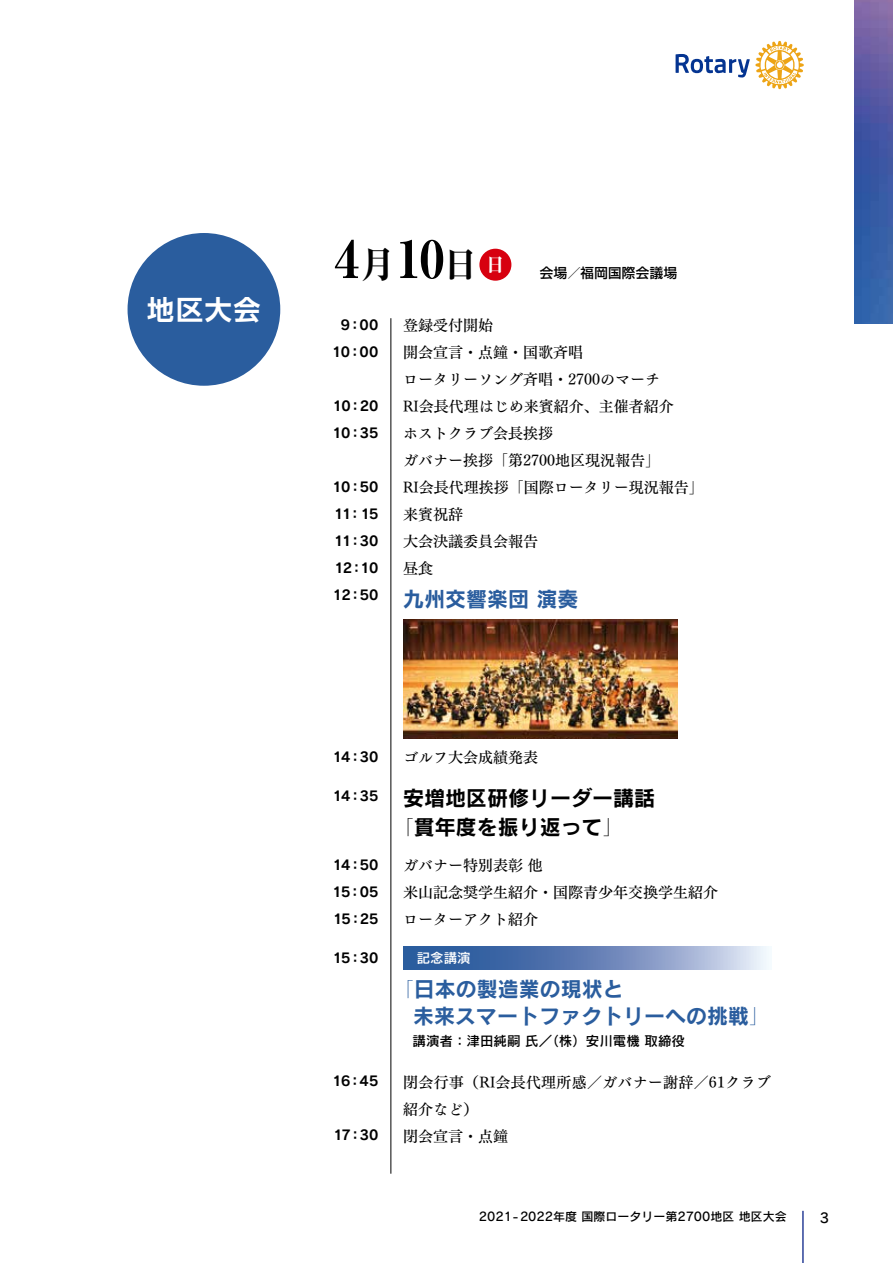
<style>
.page{position:relative;width:893px;height:1263px;background:#fff}
.page>*{position:absolute;margin:0;border:0;box-sizing:border-box;transform-origin:0 0}
.t1{font:700 expanded 51.15px "Ryumin Pr 6 N";color:#000}
.t2{font:700 27px "UD Shin Go Pr 6 De";color:#fff}
.t3{font:21px/27px "Rodin Pro N B";color:#2a5d9e}
.t4{font:21px/28.5px "Rodin Pro N B";color:#000}
.t5{font:700 expanded 19.8px "Ryumin Pr 6 N";color:#fff}
.t6{font:15px/27px "Tsuku Min Pr 6 N D";color:#000}
.t7{font:13.5px/27px "Rodin Pro N B";letter-spacing:-.05em;color:#000;text-align:justify}
.t8{font:13.5px "Rodin Pro N DB";color:#000}
.t9{font:500 13.5px "Shin Go Pr 6 N";letter-spacing:.025em;color:#000}
.t10{font:13.5px "Rodin Pro N DB";color:#fff}
.t11{font:12px "Rodin Pro N DB";color:#000}
.s1{font-size:36.3px}
.s2{font-family:"Rodin Pro N L"}
</style>
<div class="page">
<svg style="left:676px;top:41px;width:128px;height:48px"></svg>
<hr style="left:802px;top:1211px;width:2px;height:52px;background:#2c4198">
<img style="left:855px;top:0;width:38px;height:324px">
<div style="left:128px;top:233px;width:152px;height:153px;background:#2a5d9e;border-radius:50%"></div>
<svg style="left:403px;top:946px;width:366px;height:23px;background:#6e8bbc"></svg>
<div style="left:479px;top:249px;width:32px;height:32px;background:#d7000f;border-radius:50%"></div>
<img style="left:403px;top:619px;width:275px;height:119px">
<hr style="left:391px;top:318px;width:1px;height:856px;background:#000">
<h2 class="t2" style="left:147px;top:287px;width:115px">地区大会</h2>
<h1 class="t1" style="left:334px;top:219px;width:146px">4<span class="s1">月</span>10<span class="s1">日</span></h1>
<h3 class="t5" style="left:485px;top:249px;width:21px">日</h3>
<p class="t9" style="left:540px;top:262px;width:139px">会場／福岡国際会議場</p>
<p class="t7" style="left:332px;top:311px;width:48px;text-align:right">9：00<br>10：00</p>
<p class="t7" style="left:333px;top:392px;width:47px">10：20<br>10：35</p>
<p class="t7" style="left:333px;top:473px;width:47px">10：50<br>11：15<br>11：30<br>12：10<br>12：50</p>
<p class="t6" style="left:403px;top:311px;width:302px">登録受付開始<br>開会宣言・点鐘・国歌斉唱<br>ロータリーソング斉唱・2700のマーチ<br>RI会長代理はじめ来賓紹介、主催者紹介<br>ホストクラブ会長挨拶<br>ガバナー挨拶「第2700地区現況報告」<br>RI会長代理挨拶「国際ロータリー現況報告」来賓祝辞<br>大会決議委員会報告<br>昼食</p>
<h3 class="t3" style="left:403px;top:584px;width:177px">九州交響楽団 演奏</h3>
<p class="t7" style="left:333px;top:743px;width:47px">14：30</p>
<p class="t7" style="left:333px;top:782px;width:47px">14：35</p>
<p class="t7" style="left:333px;top:851px;width:47px">14：50<br>15：05<br>15：25</p>
<p class="t7" style="left:333px;top:944px;width:47px">15：30</p>
<p class="t7" style="left:332px;top:1067px;width:48px">16：45</p>
<p class="t7" style="left:333px;top:1121px;width:47px">17：30</p>
<p class="t6" style="left:403px;top:743px;width:136px">ゴルフ大会成績発表</p>
<h3 class="t4" style="left:393px;top:783px;width:264px;text-indent:10px">安増地区研修リーダー講話<span class="s2">「</span>貫年度を振り返って<span class="s2">」</span></h3>
<p class="t6" style="left:403px;top:851px;width:316px">ガバナー特別表彰 他<br>米山記念奨学生紹介・国際青少年交換学生紹介ローターアクト紹介</p>
<p class="t10" style="left:403px;top:949px;width:69px">　記念講演</p>
<h3 class="t3" style="left:413px;top:974px;width:359px;text-indent:-20px"><span class="s2">「</span>日本の製造業の現状と<br>未来スマートファクトリーへの挑戦<span class="s2">」</span></h3>
<p class="t8" style="left:413px;top:1031px;width:274px">講演者：津田純嗣 氏／（株）安川電機 取締役</p>
<p class="t6" style="left:403px;top:1067px;width:369px">閉会行事（RI会長代理所感／ガバナー謝辞／61クラブ紹介など）<br>閉会宣言・点鐘</p>
<p class="t11" style="left:479px;top:1209px;width:309px">2021-2022年度 国際ロータリー第2700地区 地区大会</p>
<p class="t8" style="left:820px;top:1209px;width:11px">3</p>
</div>
